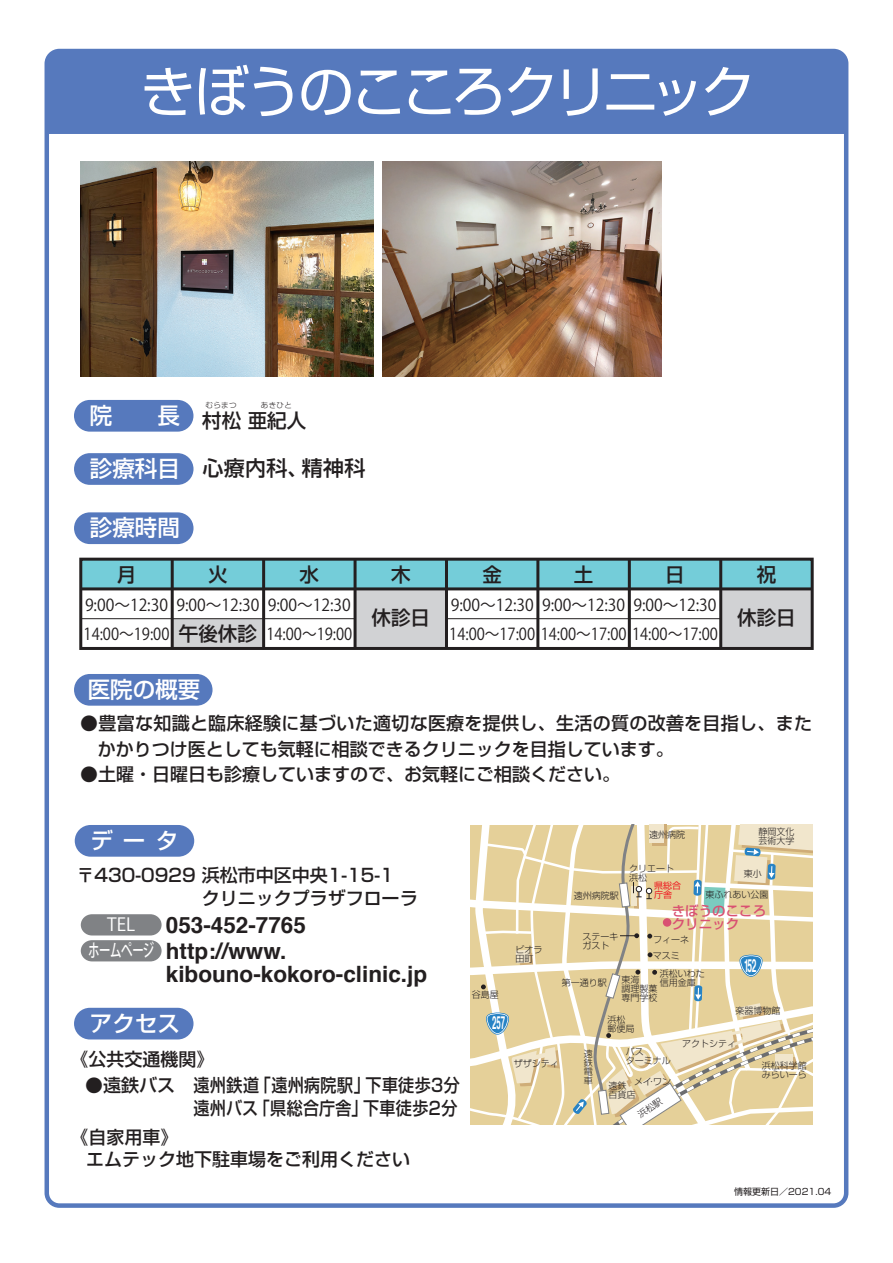
<style>
.page{position:relative;width:893px;height:1263px;background:#fff}
.page>*{position:absolute;margin:0;border:0;box-sizing:border-box;transform-origin:0 0}
.t1{font:55.5px "Shin Go";letter-spacing:-.085em;color:#fff}
.t2{font:700 22.5px/26px "Helvetica";color:#231f20}
.t3{font:500 22.5px "Shin Go";color:#fff}
.t4{font:500 21px "Shin Go";letter-spacing:.02em;color:#231f20}
.t5{font:500 19.5px "Shin Go";color:#231f20}
.t6{font:500 18px/22.5px "Shin Go";color:#231f20}
.t7{font:500 18px/22.5px "Shin Go";letter-spacing:.025em;color:#231f20;text-align:right}
.t8{font:700 18px "Helvetica";letter-spacing:-.02em;color:#fff;scale:.47 1}
.t9{font:700 18px "Helvetica";letter-spacing:-.02em;color:#fff;scale:.44 1}
.t10{font:500 17.85px "Koz Go Pro";letter-spacing:-.05em;color:#fff;scale:.64 1}
.t11{font:17.85px "Koz Go Pro";color:#fff}
.t12{font:16.5px/28.5px "Koz Go Pro";color:#231f20;scale:.95 1}
.t13{font:500 13.5px/13.5px "Shin Go";color:#d95172}
.t14{font:300 9px/9px "Shin Go";color:#231f20}
.t15{font:9px "Shin Go";color:#231f20}
.t16{font:9px/9px "Shin Go";color:#ee1d23}
.t17{font:300 7.5px "Shin Go";letter-spacing:.05em;color:#231f20}
</style>
<div class="page">
<div style="left:172px;top:619px;width:92px;height:30px;background:#d1d2d4"></div>
<div style="left:721px;top:589px;width:91px;height:59px;background:#d1d2d4"></div>
<div style="left:355px;top:589px;width:91px;height:59px;background:#d1d2d4"></div>
<div style="left:50px;top:54px;width:793px;height:80px;background:#5679bd"></div>
<div style="left:81px;top:559px;width:731px;height:30px;background:#74cdd9"></div>
<div style="left:79px;top:558px;width:735px;height:92px;border:3px solid #231f20"></div>
<hr style="left:81px;top:587px;width:731px;height:3px;background:#231f20">
<hr style="left:81px;top:618px;width:274px;height:1px;background:#231f20">
<hr style="left:446px;top:618px;width:275px;height:1px;background:#231f20">
<hr style="left:719px;top:559px;width:3px;height:89px;background:#231f20">
<hr style="left:628px;top:559px;width:3px;height:89px;background:#231f20">
<hr style="left:536px;top:559px;width:3px;height:89px;background:#231f20">
<hr style="left:445px;top:559px;width:3px;height:89px;background:#231f20">
<hr style="left:354px;top:559px;width:3px;height:89px;background:#231f20">
<hr style="left:262px;top:559px;width:3px;height:89px;background:#231f20">
<hr style="left:171px;top:559px;width:3px;height:89px;background:#231f20">
<img style="left:81px;top:162px;width:292px;height:214px">
<img style="left:383px;top:162px;width:278px;height:214px">
<div style="left:74px;top:453px;width:120px;height:32px;background:#5679bd;border-radius:16px"></div>
<div style="left:74px;top:1008px;width:120px;height:31px;background:#5679bd;border-radius:16px"></div>
<div style="left:74px;top:512px;width:120px;height:32px;background:#5679bd;border-radius:16px"></div>
<div style="left:74px;top:674px;width:139px;height:32px;background:#5679bd;border-radius:16px"></div>
<svg style="left:81px;top:914px;width:81px;height:47px;background:#949598"></svg>
<div style="left:75px;top:825px;width:119px;height:32px;background:#5679bd;border-radius:16px"></div>
<div style="left:74px;top:400px;width:119px;height:32px;background:#5679bd;border-radius:16px"></div>
<div style="left:45px;top:49px;width:803px;height:1159px;border:4px solid #5679bd;border-radius:13px"></div>
<svg style="left:470px;top:825px;width:342px;height:300px"></svg>
<h1 class="t1" style="left:140px;top:55px;width:617px">きぼうのこころクリニック</h1>
<p class="t17" style="left:206px;top:401px;width:33px">むらまつ</p>
<p class="t17" style="left:261px;top:401px;width:33px">あきひと</p>
<p class="t5" style="left:90px;top:408px;width:218px"><sup>院　　長</sup> 村松 亜紀人</p>
<p class="t3" style="left:90px;top:454px;width:92px">診療科目</p>
<p class="t3" style="left:90px;top:513px;width:92px">診療時間</p>
<p class="t4" style="left:203px;top:455px;width:165px">心療内科、精神科</p>
<p class="t5" style="left:391px;top:562px;width:21px">木</p>
<p class="t5" style="left:482px;top:562px;width:21px">金</p>
<p class="t12" style="left:449px;top:592px;width:284px">9:00～12:30<br>14:00～17:00 14:00～17:00 14:00～17:00</p>
<p class="t5" style="left:300px;top:562px;width:21px">水</p>
<p class="t12" style="left:266px;top:592px;width:92px">9:00～12:30<br>14:00～19:00</p>
<p class="t5" style="left:574px;top:562px;width:21px">土</p>
<p class="t12" style="left:542px;top:592px;width:89px">9:00～12:30</p>
<p class="t5" style="left:757px;top:562px;width:21px">祝</p>
<p class="t5" style="left:208px;top:562px;width:21px">火</p>
<p class="t12" style="left:176px;top:592px;width:89px">9:00～12:30</p>
<p class="t5" style="left:117px;top:562px;width:21px">月</p>
<p class="t12" style="left:84px;top:592px;width:92px">9:00～12:30<br>14:00～19:00</p>
<p class="t5" style="left:371px;top:605px;width:60px">休診日</p>
<p class="t5" style="left:737px;top:605px;width:60px">休診日</p>
<p class="t5" style="left:665px;top:562px;width:21px">日</p>
<p class="t12" style="left:634px;top:592px;width:89px">9:00～12:30</p>
<p class="t5" style="left:179px;top:621px;width:79px">午後休診</p>
<p class="t3" style="left:88px;top:675px;width:114px">医院の概要</p>
<p class="t6" style="left:98px;top:710px;width:716px;line-height:25.5px;text-indent:-18px">●豊富な知識と臨床経験に基づいた適切な医療を提供し、生活の質の改善を目指し、またかかりつけ医としても気軽に相談できるクリニックを目指しています。</p>
<p class="t6" style="left:80px;top:762px;width:541px">●土曜・日曜日も診療していますので、お気軽にご相談ください。</p>
<p class="t3" style="left:91px;top:826px;width:89px">データ</p>
<p class="t14" style="left:649px;top:830px;width:37px">遠州病院</p>
<p class="t14" style="left:758px;top:827px;width:37px">静岡文化芸術大学</p>
<p class="t6" style="left:202px;top:863px;width:218px;text-indent:-125px">〒430-0929 浜松市中区中央1-15-1<br>クリニックプラザフローラ</p>
<p class="t11" style="left:107px;top:913px;width:29px">TEL</p>
<p class="t2" style="left:166px;top:912px;width:142px">053-452-7765 http://www.</p>
<p class="t2" style="left:166px;top:961px;width:263px">kibouno-kokoro-clinic.jp</p>
<p class="t10" style="left:88px;top:939px;width:105px">ホームページ</p>
<p class="t14" style="left:472px;top:990px;width:28px">谷島屋</p>
<p class="t14" style="left:515px;top:944px;width:28px">ビオラ田町</p>
<p class="t14" style="left:574px;top:891px;width:46px">遠州病院駅</p>
<p class="t14" style="left:629px;top:863px;width:46px">クリエート浜松</p>
<p class="t16" style="left:654px;top:880px;width:28px">県総合庁舎</p>
<p class="t14" style="left:744px;top:869px;width:19px">東小</p>
<p class="t14" style="left:705px;top:889px;width:64px">東ふれあい公園</p>
<p class="t13" style="left:672px;top:903px;width:96px">きぼうのこころクリニック</p>
<p class="t8" style="left:744px;top:951px;width:28px">152</p>
<p class="t14" style="left:582px;top:931px;width:37px">ステーキ</p>
<p class="t14" style="left:653px;top:934px;width:37px">フィーネ</p>
<p class="t14" style="left:582px;top:940px;width:28px">ガスト</p>
<p class="t14" style="left:653px;top:951px;width:28px">マスミ</p>
<p class="t14" style="left:660px;top:968px;width:46px">浜松いわた</p>
<p class="t14" style="left:621px;top:974px;width:19px">東海</p>
<p class="t14" style="left:660px;top:977px;width:37px">信用金庫</p>
<p class="t14" style="left:621px;top:983px;width:37px">調理製菓専門学校</p>
<p class="t14" style="left:562px;top:977px;width:46px">第一通り駅</p>
<p class="t3" style="left:90px;top:1009px;width:92px">アクセス</p>
<p class="t9" style="left:492px;top:1008px;width:31px">257</p>
<p class="t14" style="left:607px;top:1015px;width:28px">浜松郵便局</p>
<p class="t14" style="left:735px;top:1006px;width:46px">楽器博物館</p>
<p class="t6" style="left:71px;top:1047px;width:145px">《公共交通機関》</p>
<p class="t7" style="left:85px;top:1073px;width:376px">●遠鉄バス 遠州鉄道「遠州病院駅」下車徒歩3分遠州バス「県総合庁舎」下車徒歩2分</p>
<p class="t14" style="left:514px;top:1059px;width:46px">ザザシティ</p>
<p class="t14" style="left:584px;top:1048px;width:10px;text-align:justify">遠鉄電車</p>
<p class="t14" style="left:626px;top:1046px;width:46px">バス<br>ターミナル</p>
<p class="t14" style="left:608px;top:1081px;width:28px">遠鉄百貨店</p>
<p class="t14" style="left:634px;top:1077px;width:39px">メイ・ワン</p>
<p class="t14" style="left:682px;top:1038px;width:55px">アクトシティ</p>
<p class="t14" style="left:762px;top:1060px;width:46px">浜松科学館みらいーら</p>
<p class="t6" style="left:86px;top:1125px;width:325px;text-indent:-16px">《自家用車》<br>エムテック地下駐車場をご利用ください</p>
<p class="t15" style="left:734px;top:1185px;width:99px">情報更新日／2021.04</p>
</div>
